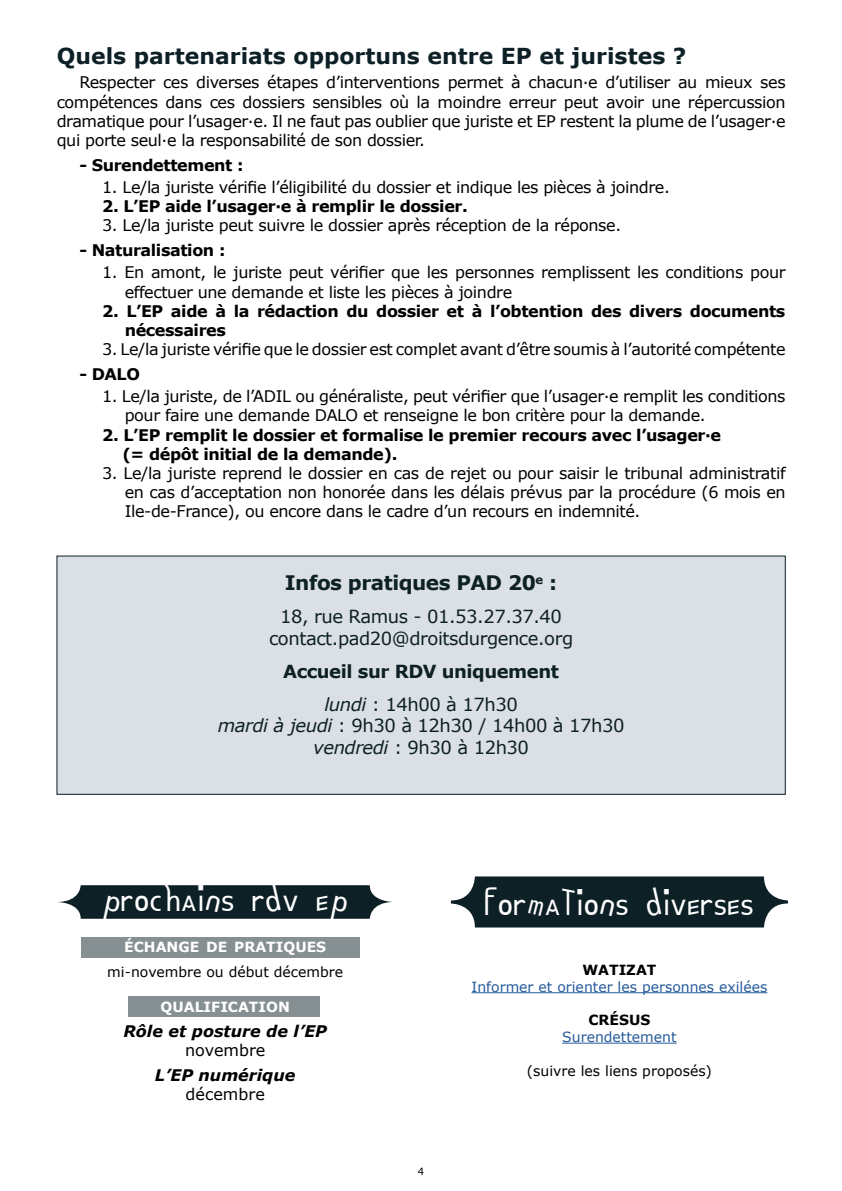
<style>
.page{position:relative;width:842px;height:1191px;background:#fff}
.page>*{position:absolute;margin:0;border:0;box-sizing:border-box;transform-origin:0 0}
.t1{font:28px "Eido";color:#fff}
.t2{font:700 22px "Verdana";color:#0d2026}
.t3{font:700 20px "Verdana";letter-spacing:-.025em;color:#0d2026}
.t4{font:18px/21.6px "Verdana";letter-spacing:-.025em;color:#0d2026;text-align:center}
.t5{font:700 18px/33px "Verdana";letter-spacing:-.025em;color:#0d2026;text-align:center}
.t6{font:16px/19.2px "Verdana";letter-spacing:-.025em;color:#000;text-align:justify}
.t7{font:700 16px/19.2px "Verdana";letter-spacing:-.025em;color:#000}
.t8{font:italic 700 16px "Verdana";color:#000}
.t9{font:16px "Verdana";color:#000}
.t10{font:14px "Verdana";color:#275b9b}
.t11{font:14px "Verdana";color:#000}
.t12{font:700 14px "Verdana";color:#fff}
.t13{font:700 14px "Verdana";color:#000}
.t14{font:10px "Verdana";color:#000}
.s1{font-weight:400;font-style:italic}
.s2{font-weight:400}
.s3{font-style:italic}
</style>
<div class="page">
<div style="left:57px;top:556px;width:728px;height:238px;background:#dae0e3"></div>
<svg style="left:58px;top:885px;width:335px;height:33px;background:#28393e"></svg>
<div style="left:451px;top:876px;width:337px;height:51px;background:#0d2026;border-radius:24px"></div>
<div style="left:128px;top:996px;width:192px;height:21px;background:#868f92"></div>
<div style="left:82px;top:936px;width:278px;height:21px;background:#868f92"></div>
<hr style="left:471px;top:992px;width:296px;height:1px;background:#275b9b">
<hr style="left:562px;top:1042px;width:115px;height:1px;background:#275b9b">
<h2 class="t2" style="left:57px;top:41px;width:631px">Quels partenariats opportuns entre EP et juristes ?</h2>
<p class="t6" style="left:57px;top:73px;width:730px;text-indent:23px">Respecter ces diverses étapes d’interventions permet à chacun·e d’utiliser au mieux ses compétences dans ces dossiers sensibles où la moindre erreur peut avoir une répercussion dramatique pour l’usager·e. Il ne faut pas oublier que juriste et EP restent la plume de l’usager·e qui porte seul·e la responsabilité de son dossier.</p>
<p class="t7" style="left:79px;top:156px;width:166px">- Surendettement :</p>
<p class="t6" style="left:102px;top:178px;width:569px">1. Le/la juriste vérifie l’éligibilité du dossier et indique les pièces à joindre.</p>
<p class="t7" style="left:102px;top:197px;width:367px">2. L’EP aide l’usager·e à remplir le dossier.</p>
<p class="t6" style="left:102px;top:216px;width:521px">3. Le/la juriste peut suivre le dossier après réception de la réponse.</p>
<p class="t7" style="left:79px;top:241px;width:148px">- Naturalisation :</p>
<p class="t6" style="left:125px;top:263px;width:662px;text-indent:-23px">1. En amont, le juriste peut vérifier que les personnes remplissent les conditions pour effectuer une demande et liste les pièces à joindre</p>
<p class="t7" style="left:125px;top:301px;width:662px;text-indent:-23px">2. L’EP aide à la rédaction du dossier et à l’obtention des divers documents nécessaires</p>
<p class="t6" style="left:102px;top:340px;width:685px">3. Le/la juriste vérifie que le dossier est complet avant d’être soumis à l’autorité compétente</p>
<p class="t7" style="left:79px;top:365px;width:62px">- DALO</p>
<p class="t6" style="left:125px;top:387px;width:662px;text-indent:-23px">1. Le/la juriste, de l’ADIL ou généraliste, peut vérifier que l’usager·e remplit les conditions pour faire une demande DALO et renseigne le bon critère pour la demande.</p>
<p class="t7" style="left:122px;top:425px;width:600px;text-indent:-20px">2. L’EP remplit le dossier et formalise le premier recours avec l’usager·e (= dépôt initial de la demande).</p>
<p class="t6" style="left:125px;top:464px;width:662px;text-indent:-23px">3. Le/la juriste reprend le dossier en cas de rejet ou pour saisir le tribunal administratif en cas d’acceptation non honorée dans les délais prévus par la procédure (6 mois en Ile-de-France), ou encore dans le cadre d’un recours en indemnité.</p>
<p class="t3" style="left:285px;top:570px;width:274px">Infos pratiques PAD 20<sup>e</sup> :</p>
<p class="t4" style="left:269px;top:606px;width:306px">18, rue Ramus - 01.53.27.37.40 contact.pad20@droitsdurgence.org</p>
<p class="t5" style="left:283px;top:655px;width:277px">Accueil sur RDV uniquement <span class="s1">lundi</span> <span class="s2">: 14h00 à 17h30</span></p>
<p class="t4" style="left:218px;top:715px;width:408px"><span class="s3">mardi à jeudi</span> : 9h30 à 12h30 / 14h00 à 17h30 <span class="s3">vendredi</span> : 9h30 à 12h30</p>
<h1 class="t1" style="left:101px;top:874px;width:248px">prochains rdv ep</h1>
<h1 class="t1" style="left:484px;top:878px;width:271px">formations diverses</h1>
<p class="t12" style="left:124px;top:937px;width:203px">ÉCHANGE DE PRATIQUES</p>
<p class="t11" style="left:107px;top:963px;width:237px">mi-novembre ou début décembre</p>
<p class="t12" style="left:161px;top:998px;width:131px">QUALIFICATION</p>
<p class="t8" style="left:123px;top:1021px;width:205px">Rôle et posture de l’EP</p>
<p class="t9" style="left:185px;top:1040px;width:82px">novembre</p>
<p class="t8" style="left:155px;top:1065px;width:142px">L’EP numérique</p>
<p class="t9" style="left:186px;top:1084px;width:81px">décembre</p>
<p class="t13" style="left:582px;top:960px;width:75px">WATIZAT</p>
<p class="t10" style="left:471px;top:977px;width:297px">Informer et orienter les personnes exilées</p>
<p class="t13" style="left:588px;top:1011px;width:63px">CRÉSUS</p>
<p class="t10" style="left:562px;top:1028px;width:116px">Surendettement</p>
<p class="t11" style="left:527px;top:1061px;width:187px">(suivre les liens proposés)</p>
<p class="t14" style="left:418px;top:1164px;width:8px">4</p>
</div>
